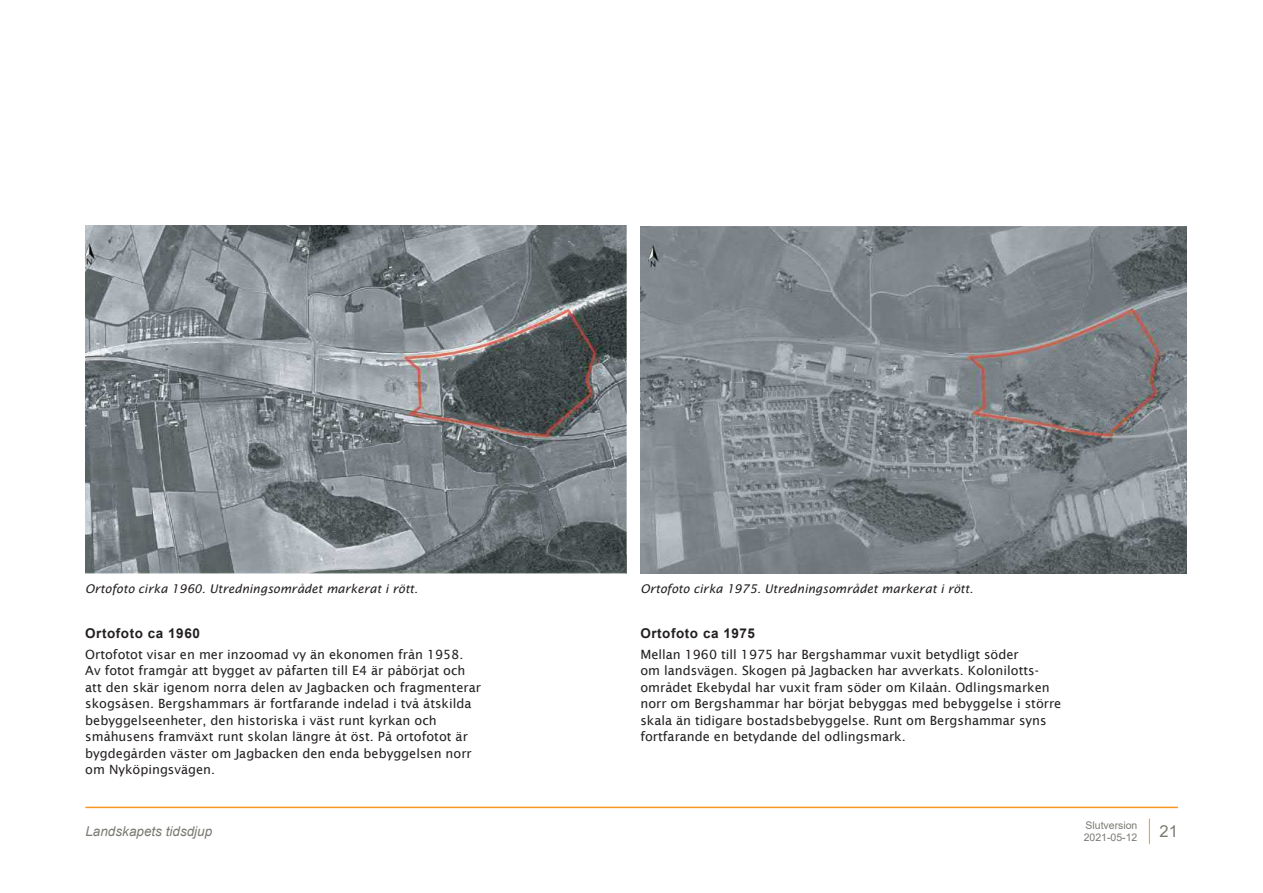
<style>
.page{position:relative;width:1263px;height:893px;background:#fff}
.page>*{position:absolute;margin:0;border:0;box-sizing:border-box;transform-origin:0 0}
.t1{font:16.5px "Arial";color:#7a7a73}
.Rubrik_3{font:700 13.5px "Arial";letter-spacing:.04em;color:#231f20}
.t2{font:italic 13.5px "Arial";color:#7a7a73}
.Brödtext_sans_serif{font:12.75px/16.5px "Lucida Sans";color:#231f20}
.Bildtext_onumrerad{font:italic 12px "Lucida Sans";color:#231f20}
.t3{font:10.5px/12.6px "Arial";color:#7a7a73}
</style>
<div class="page">
<hr style="left:85px;top:807px;width:1093px;height:1px;background:#f7971f">
<svg style="left:1149px;top:819px;width:1px;height:25px"></svg>
<img style="left:85px;top:226px;width:541px;height:347px">
<img style="left:640px;top:226px;width:547px;height:348px">
<p class="Bildtext_onumrerad" style="left:85px;top:581px;width:334px">Ortofoto cirka 1960. Utredningsområdet markerat i rött.</p>
<p class="Bildtext_onumrerad" style="left:640px;top:581px;width:334px">Ortofoto cirka 1975. Utredningsområdet markerat i rött.</p>
<p class="Rubrik_3" style="left:85px;top:624px;width:116px">Ortofoto ca 1960</p>
<p class="Brödtext_sans_serif" style="left:85px;top:646px;width:397px">Ortofotot visar en mer inzoomad vy än ekonomen från 1958.<br>Av fotot framgår att bygget av påfarten till E4 är påbörjat och att den skär igenom norra delen av Jagbacken och fragmenterar skogsåsen. Bergshammars är fortfarande indelad i två åtskilda bebyggelseenheter, den historiska i väst runt kyrkan och småhusens framväxt runt skolan längre åt öst. På ortofotot är bygdegården väster om Jagbacken den enda bebyggelsen norr om Nyköpingsvägen.</p>
<p class="Rubrik_3" style="left:640px;top:624px;width:116px">Ortofoto ca 1975</p>
<p class="Brödtext_sans_serif" style="left:640px;top:646px;width:422px">Mellan 1960 till 1975 har Bergshammar vuxit betydligt söder<br>om landsvägen. Skogen på Jagbacken har avverkats. Kolonilotts&shy;området Ekebydal har vuxit fram söder om Kilaån. Odlingsmarken norr om Bergshammar har börjat bebyggas med bebyggelse i större skala än tidigare bostadsbebyggelse. Runt om Bergshammar syns fortfarande en betydande del odlingsmark.</p>
<p class="t3" style="left:1084px;top:819px;width:55px">Slutversion<br>2021-05-12</p>
<p class="t2" style="left:85px;top:822px;width:128px">Landskapets tidsdjup</p>
<p class="t1" style="left:1159px;top:820px;width:20px">21</p>
</div>
